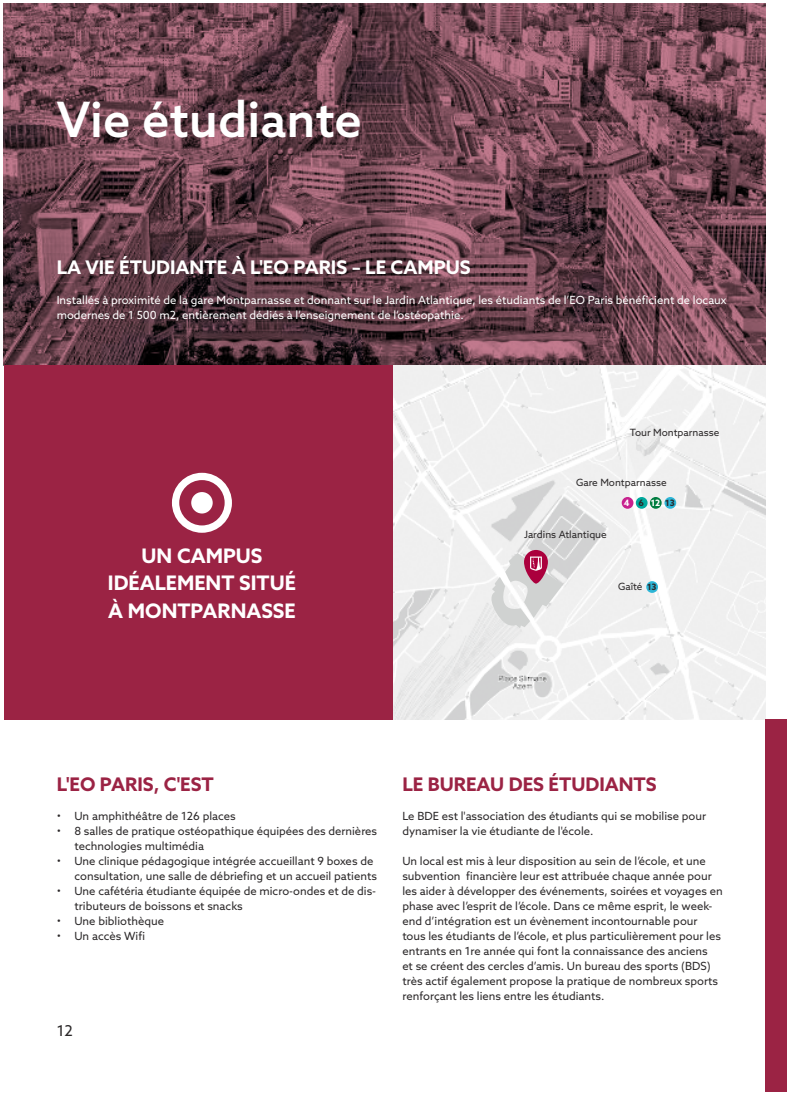
<style>
.page{position:relative;width:787px;height:1095px;background:#fff}
.page>*{position:absolute;margin:0;border:0;box-sizing:border-box;transform-origin:0 0}
.t1{font:500 48.75px "Azo Sans";color:#fff}
.t2{font:700 20px/27.5px "Azo Sans";color:#fff;text-align:center}
.t3{font:700 18.75px "Azo Sans";color:#9b2344}
.t4{font:700 18.75px "Azo Sans";color:#fff}
.t5{font:15px "Azo Sans";color:#2b2829}
.t6{font:11.25px/15px "Azo Sans";color:#2b2829}
.t7{font:11.25px/15px "Azo Sans";color:#fff}
.t8{font:10px "Azo Sans";color:#2b2829}
.t9{font:700 8.75px "Azo Sans";color:#fff}
.t10{font:700 8.75px "Azo Sans";color:#2b2829}
.s1{color:#2b2829}
</style>
<div class="page">
<svg style="left:4px;top:4px;width:761px;height:361px;background:#6a434e"></svg>
<div style="left:4px;top:365px;width:389px;height:354px;background:#9b2344"></div>
<img style="left:393px;top:365px;width:372px;height:354px">
<div style="left:765px;top:719px;width:22px;height:372px;background:#9b2344"></div>
<svg style="left:172px;top:473px;width:60px;height:60px"></svg>
<div style="left:191px;top:492px;width:22px;height:22px;background:#fff;border-radius:50%"></div>
<div style="left:621px;top:497px;width:12px;height:12px;background:#c7218e;border-radius:50%"></div>
<div style="left:635px;top:497px;width:12px;height:12px;background:#00a99d;border-radius:50%"></div>
<div style="left:650px;top:497px;width:11px;height:12px;background:#007d40;border-radius:50%"></div>
<div style="left:664px;top:497px;width:12px;height:12px;background:#2db6d7;border-radius:50%"></div>
<div style="left:646px;top:581px;width:12px;height:12px;background:#2db6d7;border-radius:50%"></div>
<div style="left:524px;top:550px;width:24px;height:34px;background:#ab003d;border-radius:12px"></div>
<svg style="left:486px;top:553px;width:77px;height:77px"></svg>
<h1 class="t1" style="left:57px;top:90px;width:307px">Vie étudiante</h1>
<h3 class="t4" style="left:57px;top:256px;width:415px">LA VIE ÉTUDIANTE À L'EO PARIS – LE CAMPUS</h3>
<p class="t7" style="left:57px;top:292px;width:671px">Installés à proximité de la gare Montparnasse et donnant sur le Jardin Atlantique, les étudiants de l’EO Paris bénéficient de locaux modernes de 1 500 m2, entièrement dédiés à l’enseignement de l’ostéopathie.</p>
<p class="t8" style="left:630px;top:426px;width:91px">Tour Montparnasse</p>
<p class="t8" style="left:576px;top:476px;width:92px">Gare Montparnasse</p>
<h2 class="t2" style="left:108px;top:542px;width:190px">UN CAMPUS<br>IDÉALEMENT SITUÉ<br>À MONTPARNASSE</h2>
<p class="t8" style="left:524px;top:528px;width:84px">Jardins Atlantique</p>
<p class="t9" style="left:624px;top:498px;width:52px">4 <span class="s1">6</span> 12<span class="s1">13</span></p>
<p class="t8" style="left:618px;top:580px;width:26px">Gaîté</p>
<p class="t10" style="left:647px;top:582px;width:11px">13</p>
<h3 class="t3" style="left:57px;top:773px;width:159px">L'EO PARIS, C'EST</h3>
<p class="t6" style="left:74px;top:808px;width:304px">Un amphithéâtre de 126 places<br>8 salles de pratique ostéopathique équipées des dernières technologies multimédia<br>Une clinique pédagogique intégrée accueillant 9 boxes de consultation, une salle de débriefing et un accueil patients Une cafétéria étudiante équipée de micro-ondes et de dis&shy;tributeurs de boissons et snacks<br>Une bibliothèque<br>Un accès Wifi</p>
<p class="t6" style="left:57px;top:807px;width:6px">• •</p>
<p class="t6" style="left:57px;top:852px;width:6px">•</p>
<p class="t6" style="left:57px;top:882px;width:6px">•</p>
<p class="t6" style="left:57px;top:912px;width:6px">• •</p>
<h3 class="t5" style="left:57px;top:1022px;width:18px">12</h3>
<h3 class="t3" style="left:402px;top:773px;width:256px">LE BUREAU DES ÉTUDIANTS</h3>
<p class="t6" style="left:402px;top:808px;width:305px">Le BDE est l'association des étudiants qui se mobilise pour dynamiser la vie étudiante de l'école.</p>
<p class="t6" style="left:402px;top:853px;width:322px">Un local est mis à leur disposition au sein de l’école, et une subvention financière leur est attribuée chaque année pour les aider à développer des événements, soirées et voyages en phase avec l’esprit de l’école. Dans ce même esprit, le week&shy;end d’intégration est un évènement incontournable pour tous les étudiants de l’école, et plus particulièrement pour les entrants en 1re année qui font la connaissance des anciens<br>et se créent des cercles d’amis. Un bureau des sports (BDS) très actif également propose la pratique de nombreux sports renforçant les liens entre les étudiants.</p>
</div>
